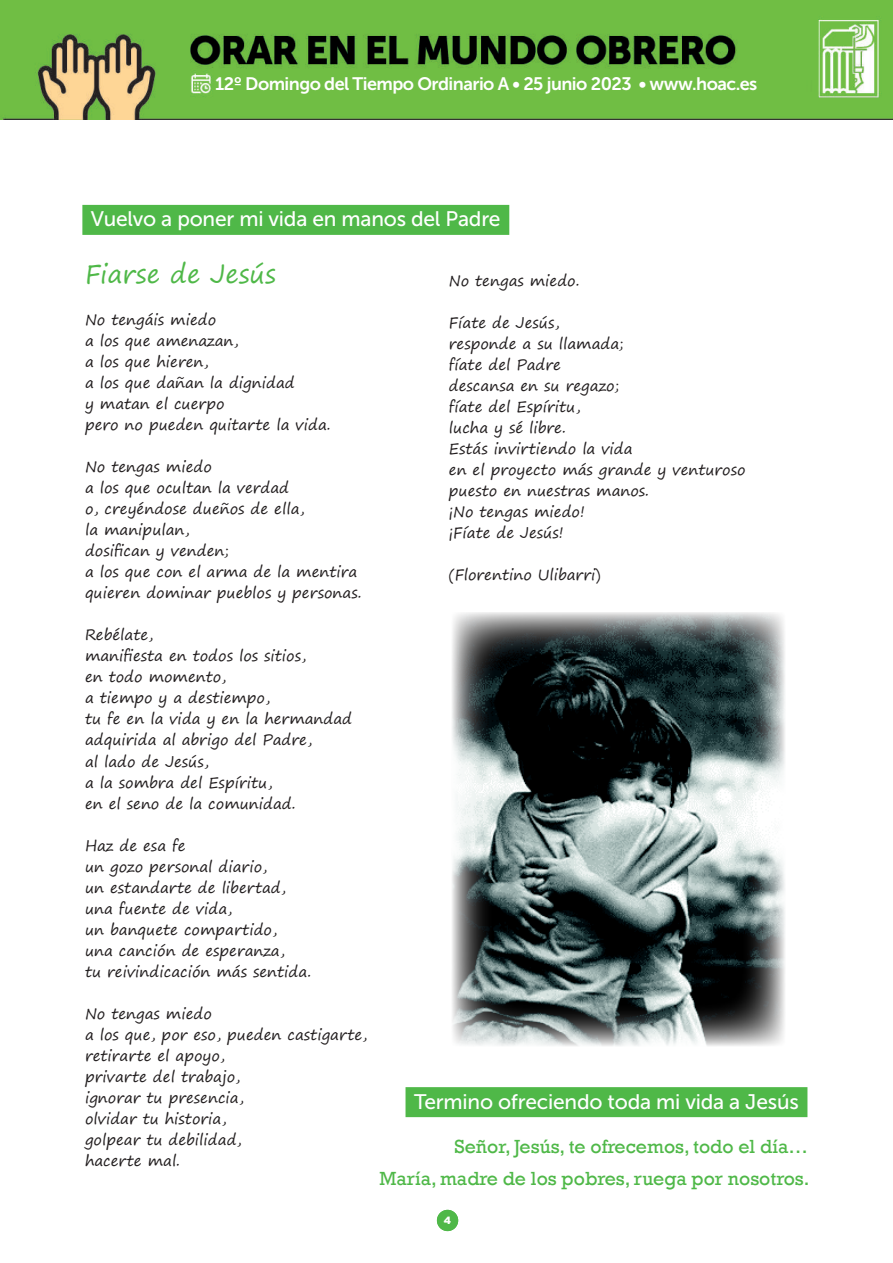
<style>
.page{position:relative;width:893px;height:1263px;background:#fff}
.page>*{position:absolute;margin:0;border:0;box-sizing:border-box;transform-origin:0 0}
.t1{font:25.5px "Segoe Print";color:#4fb848}
.t2{font:21px "Museo Sans 500";letter-spacing:-.01em;color:#fff}
.t3{font:19.5px/32px "Rockwell";color:#4fb848;text-align:right}
.t4{font:18px "Museo Sans 700";letter-spacing:-.03em;color:#fff}
.t5{font:15px/21px "Segoe Print";color:#231f20}
.t6{font:900 10.5px "Gotham HTF";color:#fff}
</style>
<div class="page">
<img style="left:0;top:0;width:893px;height:119px">
<div style="left:437px;top:1210px;width:21px;height:21px;background:#4fb848;border-radius:50%"></div>
<div style="left:82px;top:205px;width:427px;height:30px;background:#4fb848"></div>
<div style="left:405px;top:1087px;width:402px;height:30px;background:#4fb848"></div>
<img style="left:452px;top:612px;width:333px;height:434px">
<p class="t4" style="left:215px;top:74px;width:544px">12º Domingo del Tiempo Ordinario A • 25 junio 2023 • www.hoac.es</p>
<h2 class="t2" style="left:91px;top:208px;width:411px">Vuelvo a poner mi vida en manos del Padre</h2>
<h1 class="t1" style="left:85px;top:252px;width:192px">Fiarse de Jesús</h1>
<p class="t5" style="left:85px;top:309px;width:247px">No tengáis miedo<br>a los que amenazan,<br>a los que hieren,<br>a los que dañan la dignidad<br>y matan el cuerpo<br>pero no pueden quitarte la vida.</p>
<p class="t5" style="left:85px;top:456px;width:278px">No tengas miedo<br>a los que ocultan la verdad<br>o, creyéndose dueños de ella,<br>la manipulan,<br>dosifican y venden;<br>a los que con el arma de la mentira quieren dominar pueblos y personas.</p>
<p class="t5" style="left:85px;top:624px;width:269px">Rebélate,<br>manifiesta en todos los sitios,<br>en todo momento,<br>a tiempo y a destiempo,<br>tu fe en la vida y en la hermandad adquirida al abrigo del Padre,<br>al lado de Jesús,<br>a la sombra del Espíritu,<br>en el seno de la comunidad.</p>
<p class="t5" style="left:85px;top:834px;width:228px">Haz de esa fe<br>un gozo personal diario,<br>un estandarte de libertad, una fuente de vida,<br>un banquete compartido,<br>una canción de esperanza,<br>tu reivindicación más sentida.</p>
<p class="t5" style="left:85px;top:1002px;width:284px">No tengas miedo<br>a los que, por eso, pueden castigarte, retirarte el apoyo,<br>privarte del trabajo,<br>ignorar tu presencia,<br>olvidar tu historia,<br>golpear tu debilidad,<br>hacerte mal.</p>
<p class="t5" style="left:449px;top:270px;width:132px">No tengas miedo.</p>
<p class="t5" style="left:449px;top:312px;width:298px">Fíate de Jesús,<br>responde a su llamada;<br>fíate del Padre<br>descansa en su regazo;<br>fíate del Espíritu,<br>lucha y sé libre.<br>Estás invirtiendo la vida<br>en el proyecto más grande y venturoso puesto en nuestras manos.<br>¡No tengas miedo!<br>¡Fíate de Jesús!</p>
<p class="t5" style="left:449px;top:564px;width:154px">(Florentino Ulibarri)</p>
<h2 class="t2" style="left:414px;top:1090px;width:386px">Termino ofreciendo toda mi vida a Jesús</h2>
<h3 class="t3" style="left:379px;top:1131px;width:431px">Señor, Jesús, te ofrecemos, todo el día…<br>María, madre de los pobres, ruega por nosotros.</h3>
<p class="t6" style="left:444px;top:1214px;width:9px">4</p>
</div>
